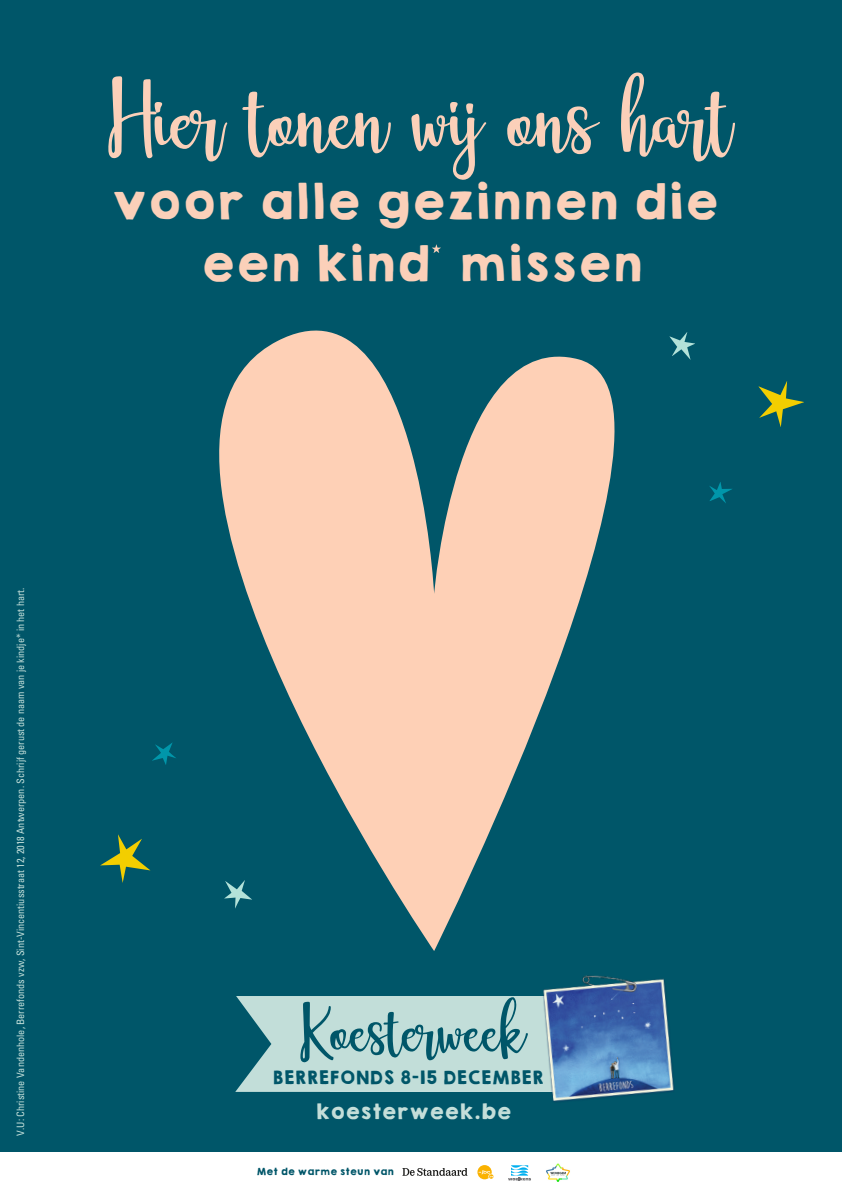
<style>
.page{position:relative;width:842px;height:1191px;background:#fff}
.page>*{position:absolute;margin:0;border:0;box-sizing:border-box;transform-origin:0 0}
.t1{font:98.4px "adelline";color:#fbd0b9}
.t2{font:68.2px "adelline";color:#005669}
.t3{font:44px "KGHAPPY Solid";color:#fbd0b9}
.t4{font:19px "KGHAPPY Solid";color:#c4ded9}
.t5{font:16.7px "KGHAPPY Solid";color:#005669}
.t6{font:condensed 10.2px "Univers LT Std";color:#c2ded9}
.t7{font:8.9px "KGHAPPY Solid";color:#005669}
</style>
<div class="page">
<div style="left:0;top:0;width:842px;height:1190px;background:#005669"></div>
<svg style="left:122px;top:330px;width:493px;height:620px"></svg>
<svg style="left:100px;top:834px;width:51px;height:48px"></svg>
<svg style="left:152px;top:742px;width:25px;height:23px"></svg>
<svg style="left:224px;top:879px;width:28px;height:29px"></svg>
<svg style="left:758px;top:381px;width:46px;height:46px"></svg>
<svg style="left:709px;top:482px;width:23px;height:21px"></svg>
<svg style="left:669px;top:332px;width:26px;height:28px"></svg>
<svg style="left:236px;top:996px;width:301px;height:95px;background:#b4d4d1"></svg>
<img style="left:537px;top:975px;width:137px;height:127px">
<div style="left:0;top:1151px;width:842px;height:39px;background:#fff"></div>
<svg style="left:432px;top:244px;width:9px;height:9px"></svg>
<svg style="left:508px;top:1165px;width:23px;height:15px"></svg>
<img style="left:546px;top:1163px;width:24px;height:18px">
<svg style="left:477px;top:1165px;width:16px;height:14px"></svg>
<svg style="left:402px;top:1168px;width:65px;height:7px"></svg>
<p class="t1" style="left:108px;top:79px;width:626px">Hier tonen wij ons hart</p>
<p class="t3" style="left:110px;top:168px;width:610px">voor alle gezinnen die</p>
<p class="t3" style="left:199px;top:229px;width:444px">een kind missen</p>
<p class="t6" style="left:17px;top:1135px;width:549px;rotate:-90deg">V.U: Christine Vandenhole, Berrefonds vzw, Sint-Vincentiusstraat 12, 2018 Antwerpen. Schrijf gerust de naam van je kindje* in het hart.</p>
<p class="t2" style="left:300px;top:1003px;width:227px">Koesterweek</p>
<p class="t5" style="left:272px;top:1063px;width:273px">BERREFONDS 8-15 DECEMBER</p>
<p class="t4" style="left:315px;top:1096px;width:198px">koesterweek.be</p>
<p class="t7" style="left:257px;top:1164px;width:139px">Met de warme steun van</p>
</div>
